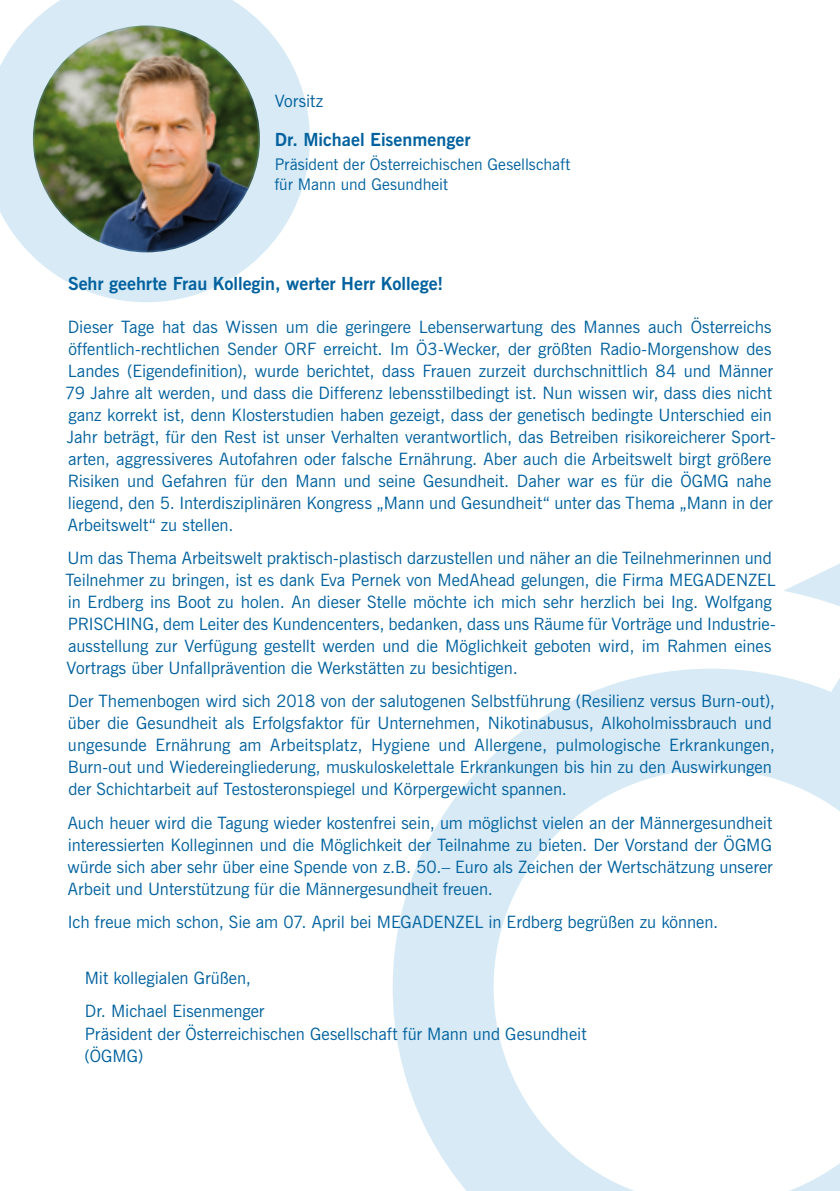
<style>
.page{position:relative;width:840px;height:1191px;background:#fff}
.page>*{position:absolute;margin:0;border:0;box-sizing:border-box;transform-origin:0 0}
.t1{font:700 18px "News Gothic BT";color:#00619e}
.t2{font:17px/22px "News Gothic BT";color:#00619e}
.t3{font:16px/19.2px "News Gothic BT";color:#00619e}
</style>
<div class="page">
<svg style="left:392px;top:564px;width:447px;height:627px"></svg>
<img style="left:0;top:0;width:310px;height:302px">
<p class="t2" style="left:274px;top:89px;width:50px">Vorsitz</p>
<p class="t1" style="left:274px;top:128px;width:197px">Dr. Michael Eisenmenger</p>
<p class="t3" style="left:274px;top:155px;width:297px">Präsident der Österreichischen Gesellschaft für Mann und Gesundheit</p>
<p class="t1" style="left:68px;top:272px;width:376px">Sehr geehrte Frau Kollegin, werter Herr Kollege!</p>
<p class="t2" style="left:65px;top:315px;width:710px">Dieser Tage hat das Wissen um die geringere Lebenserwartung des Mannes auch Österreichs öffentlich-rechtlichen Sender ORF erreicht. Im Ö3-Wecker, der größten Radio-Morgenshow des Landes (Eigendefinition), wurde berichtet, dass Frauen zurzeit durchschnittlich 84 und Männer 79 Jahre alt werden, und dass die Differenz lebensstilbedingt ist. Nun wissen wir, dass dies nicht ganz korrekt ist, denn Klosterstudien haben gezeigt, dass der genetisch bedingte Unterschied ein Jahr beträgt, für den Rest ist unser Verhalten verantwortlich, das Betreiben risikoreicherer Sport&shy;arten, aggressiveres Autofahren oder falsche Ernährung. Aber auch die Arbeitswelt birgt größere Risiken und Gefahren für den Mann und seine Gesundheit. Daher war es für die ÖGMG nahe liegend, den 5. Interdisziplinären Kongress „Mann und Gesundheit“ unter das Thema „Mann in der Arbeitswelt“ zu stellen.</p>
<p class="t2" style="left:65px;top:547px;width:711px">Um das Thema Arbeitswelt praktisch-plastisch darzustellen und näher an die Teilnehmerinnen und Teilnehmer zu bringen, ist es dank Eva Pernek von MedAhead gelungen, die Firma MEGADENZEL in Erdberg ins Boot zu holen. An dieser Stelle möchte ich mich sehr herzlich bei Ing. Wolfgang PRISCHING, dem Leiter des Kundencenters, bedanken, dass uns Räume für Vorträge und Industrie&shy;ausstellung zur Verfügung gestellt werden und die Möglichkeit geboten wird, im Rahmen eines Vortrags über Unfallprävention die Werkstätten zu besichtigen.</p>
<p class="t2" style="left:68px;top:690px;width:708px">Der Themenbogen wird sich 2018 von der salutogenen Selbstführung (Resilienz versus Burn-out), über die Gesundheit als Erfolgsfaktor für Unternehmen, Nikotinabusus, Alkoholmissbrauch und ungesunde Ernährung am Arbeitsplatz, Hygiene und Allergene, pulmologische Erkrankungen, Burn-out und Wiedereingliederung, muskuloskelettale Erkrankungen bis hin zu den Auswirkungen der Schichtarbeit auf Testosteronspiegel und Körpergewicht spannen.</p>
<p class="t2" style="left:67px;top:811px;width:706px;text-align:justify">Auch heuer wird die Tagung wieder kostenfrei sein, um möglichst vielen an der Männergesundheit interessierten Kolleginnen und die Möglichkeit der Teilnahme zu bieten. Der Vorstand der ÖGMG würde sich aber sehr über eine Spende von z.B. 50.– Euro als Zeichen der Wertschätzung unserer Arbeit und Unterstützung für die Männergesundheit freuen.</p>
<p class="t2" style="left:68px;top:911px;width:651px">Ich freue mich schon, Sie am 07. April bei MEGADENZEL in Erdberg begrüßen zu können.</p>
<p class="t2" style="left:85px;top:961px;width:181px;line-height:33.4px">Mit kollegialen Grüßen,<br>Dr. Michael Eisenmenger</p>
<p class="t2" style="left:85px;top:1022px;width:503px">Präsident der Österreichischen Gesellschaft für Mann und Gesundheit (ÖGMG)</p>
</div>
